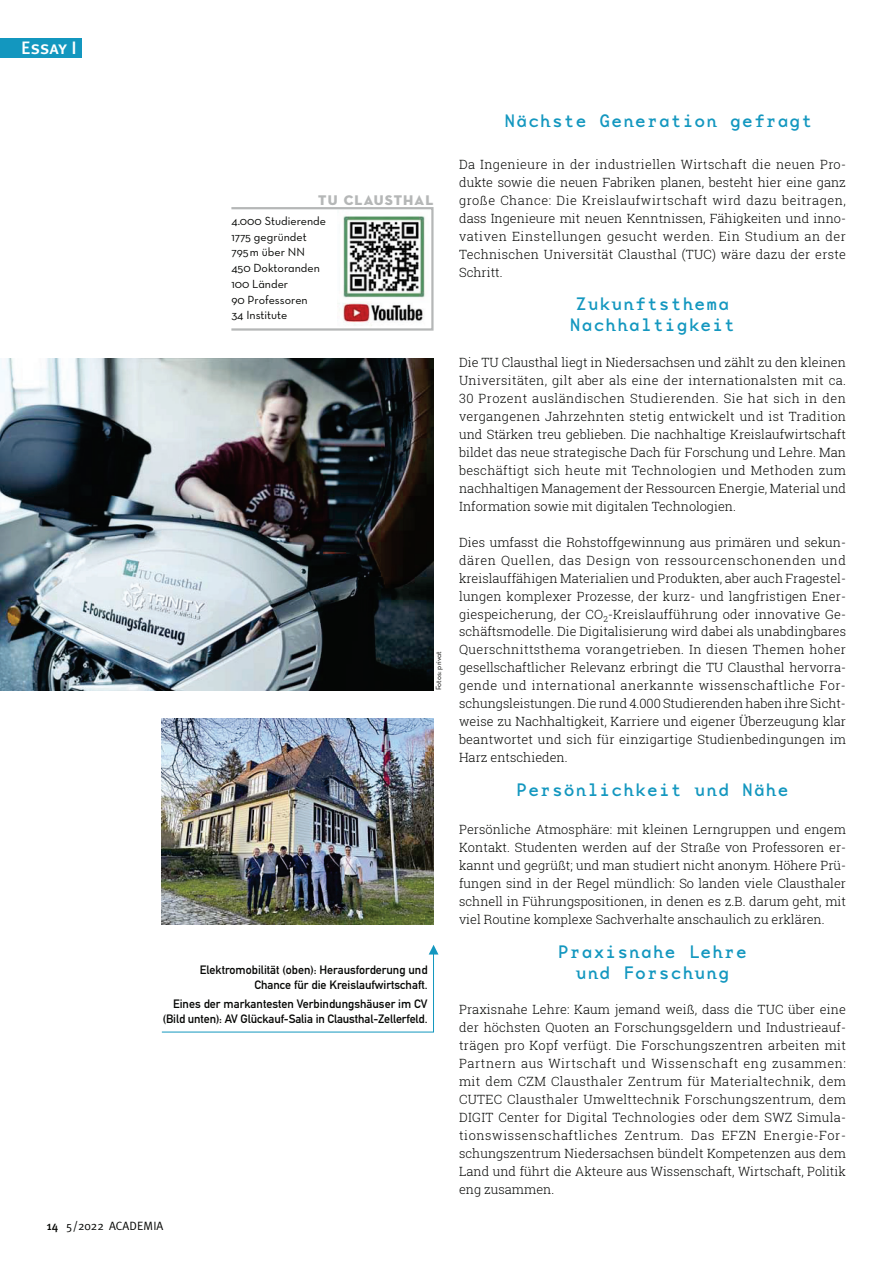
<style>
.page{position:relative;width:893px;height:1263px;background:#fff}
.page>*{position:absolute;margin:0;border:0;box-sizing:border-box;transform-origin:0 0}
.t1{font:18px/21px "Base Mono Wide Reg";letter-spacing:.06em;color:#1397bf;text-align:center}
.t2{font:18px "Meta Plus Medium Caps";color:#fff}
.t3{font:14.25px "Neutraface Display Titling";letter-spacing:.08em;color:#b5b7b7}
.t4{font:300 12.75px/18px "Roboto Slab";color:#050604;text-align:justify}
.t5{font:12px/15px "DIN Mittelschrift Alternate";color:#050604;text-align:right}
.t6{font:12px/15.8px "Neutraface Text Book Alt";color:#050604}
.t7{font:12px "Meta Plus";color:#050604}
.t8{font:7.5px "Neutraface Text Book Alt";color:#050604}
.s1{font-weight:500}
</style>
<div class="page">
<img style="left:338px;top:216px;width:87px;height:110px">
<div style="left:0;top:39px;width:81px;height:19px;background:#1397bf"></div>
<div style="left:230px;top:207px;width:203px;height:124px;border:2px solid #b5b7b7"></div>
<img style="left:0;top:358px;width:434px;height:332px">
<img style="left:162px;top:718px;width:272px;height:206px">
<svg style="left:161px;top:945px;width:277px;height:88px"></svg>
<h1 class="t2" style="left:21px;top:37px;width:57px">Essay I</h1>
<p class="t3" style="left:318px;top:195px;width:117px">TU CLAUSTHAL</p>
<p class="t6" style="left:231px;top:214px;width:96px">4.000 Studierende<br>1775 gegründet<br>795 m über NN<br>450 Doktoranden<br>100 Länder<br>90 Professoren<br>34 Institute</p>
<p class="t8" style="left:436px;top:690px;width:41px;rotate:-90deg">Fotos: privat</p>
<p class="t5" style="left:200px;top:963px;width:229px">Elektromobilität (oben): Herausforderung und<br>Chance für die Kreislaufwirtschaft.</p>
<p class="t5" style="left:163px;top:998px;width:266px">Eines der markantesten Verbindungs häuser im CV (Bild unten): AV Glückauf-Salia in Clausthal-Zellerfeld.</p>
<p class="t7" style="left:47px;top:1222px;width:118px"><span class="s1">14</span> 5/2022 ACADEMIA</p>
<h1 class="t1" style="left:505px;top:112px;width:309px">Nächste Generation gefragt</h1>
<p class="t4" style="left:459px;top:155px;width:388px">Da Ingenieure in der industriellen Wirtschaft die neuen Pro&shy;dukte sowie die neuen Fabriken planen, besteht hier eine ganz große Chance: Die Kreislaufwirtschaft wird dazu beitragen, dass Ingenieure mit neuen Kenntnissen, Fähigkeiten und inno - vativen Einstellungen gesucht werden. Ein Studium an der Technischen Universität Clausthal (TUC) wäre dazu der erste Schritt.</p>
<h1 class="t1" style="left:570px;top:295px;width:167px">Zukunftsthema<br>Nachhaltigkeit</h1>
<p class="t4" style="left:459px;top:353px;width:388px">Die TU Clausthal liegt in Niedersachsen und zählt zu den kleinen Universitäten, gilt aber als eine der internationalsten mit ca.<br>30 Prozent ausländischen Studierenden. Sie hat sich in den vergangenen Jahrzehnten stetig entwickelt und ist Tradition und Stärken treu geblieben. Die nachhaltige Kreislaufwirtschaft bildet das neue strategische Dach für Forschung und Lehre. Man beschäftigt sich heute mit Technologien und Methoden zum nachhaltigen Management der Ressourcen Energie, Material und Information sowie mit digitalen Technologien.</p>
<p class="t4" style="left:459px;top:533px;width:389px">Dies umfasst die Rohstoffgewinnung aus primären und sekun - dären Quellen, das Design von ressourcenschonenden und kreislauffähigen Materialien und Produkten, aber auch Fragestel&shy;lungen komplexer Prozesse, der kurz- und langfristigen Ener - giespeicherung, der CO<sub>2</sub>-Kreislaufführung oder innovative Ge&shy;schäftsmodelle. Die Digitalisierung wird dabei als unabdingbares Querschnittsthema vorangetrieben. In diesen Themen hoher gesellschaftlicher Relevanz erbringt die TU Clausthal hervorra&shy;gende und international anerkannte wissenschaftliche For&shy;schungsleistungen. Die rund 4.000 Studierenden haben ihre Sicht&shy;weise zu Nachhaltigkeit, Karriere und eigener Überzeugung klar beantwortet und sich für einzigartige Studienbedingungen im Harz entschieden.</p>
<h1 class="t1" style="left:516px;top:781px;width:274px">Persönlichkeit und Nähe</h1>
<p class="t4" style="left:459px;top:820px;width:388px">Persönliche Atmosphäre: mit kleinen Lerngruppen und engem Kontakt. Studenten werden auf der Straße von Professoren er&shy;kannt und gegrüßt; und man studiert nicht anonym. Höhere Prü&shy;fungen sind in der Regel mündlich: So landen viele Clausthaler schnell in Führungspositionen, in denen es z.B. darum geht, mit viel Routine komplexe Sachverhalte anschaulich zu erklären.</p>
<h1 class="t1" style="left:558px;top:943px;width:190px">Praxisnahe Lehre und Forschung</h1>
<p class="t4" style="left:459px;top:1000px;width:388px">Praxisnahe Lehre: Kaum jemand weiß, dass die TUC über eine der höchsten Quoten an Forschungsgeldern und Industrieauf - trägen pro Kopf verfügt. Die Forschungszentren arbeiten mit Partnern aus Wirtschaft und Wissenschaft eng zusammen: mit dem CZM Clausthaler Zentrum für Materialtechnik, dem CUTEC Clausthaler Umwelttechnik Forschungszentrum, dem DIGIT Center for Digital Technologies oder dem SWZ Simula - tionswissenschaftliches Zentrum. Das EFZN Energie-For&shy;schungszentrum Niedersachsen bündelt Kompetenzen aus dem Land und führt die Akteure aus Wissenschaft, Wirtschaft, Politik eng zusammen.</p>
</div>
